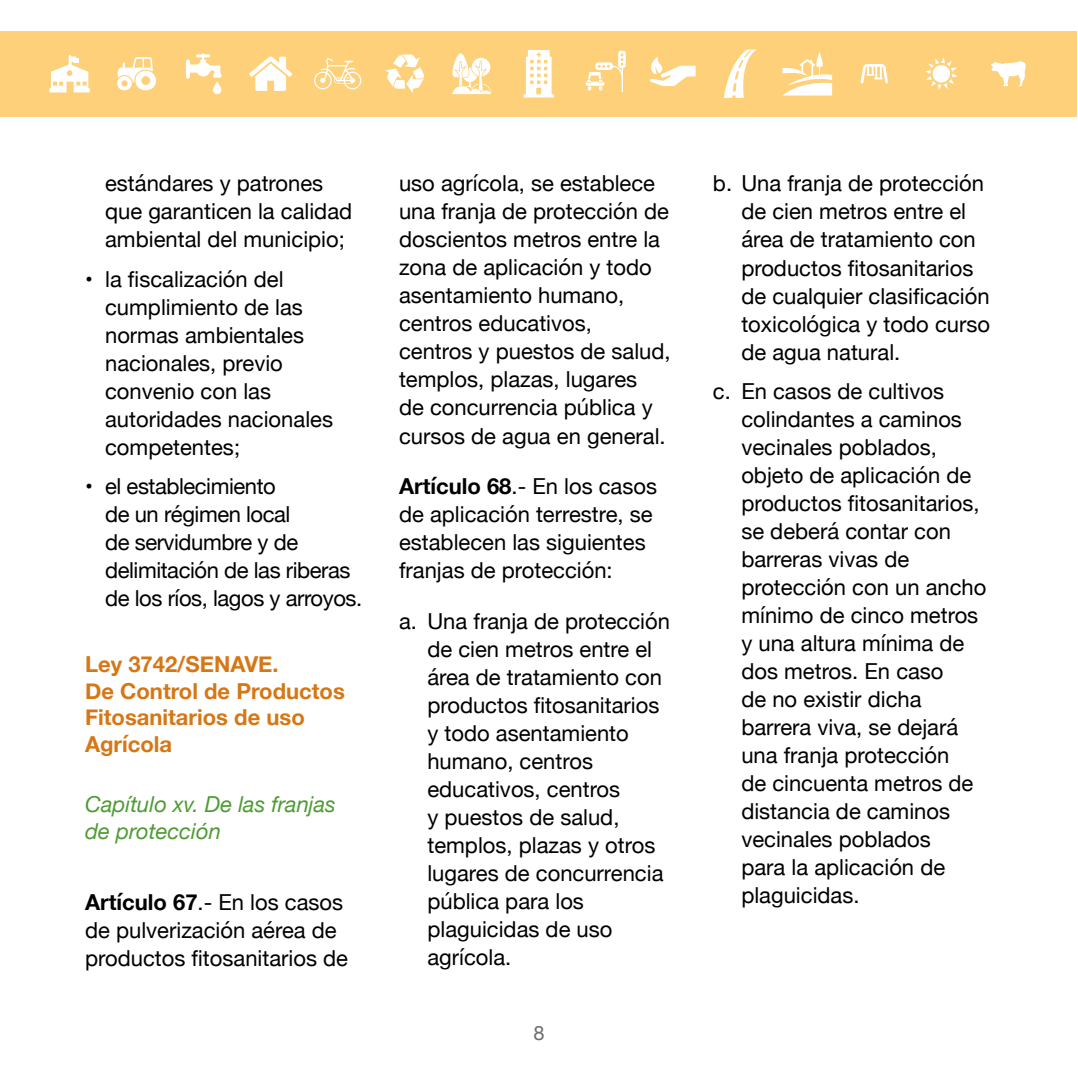
<style>
.page{position:relative;width:1078px;height:1078px;background:#fff}
.page>*{position:absolute;margin:0;border:0;box-sizing:border-box;transform-origin:0 0}
.t1{font:22px/28px "Helvetica Neue";color:#000}
.t2{font:22px/28px "Helvetica Neue";letter-spacing:-.02em;color:#000}
.t3{font:700 22px/26.4px "Helvetica Neue";color:#d67716}
.t4{font:italic 22px/26.4px "Helvetica Neue";color:#4f9b34}
.t5{font:20px "Helvetica Neue";color:#6f6f6e}
.s1{font-weight:700}
</style>
<div class="page">
<div style="left:0;top:31px;width:1076px;height:85px;background:#fdd079"></div>
<svg style="left:452px;top:53px;width:39px;height:41px"></svg>
<svg style="left:650px;top:57px;width:45px;height:29px"></svg>
<svg style="left:585px;top:51px;width:40px;height:41px"></svg>
<svg style="left:523px;top:50px;width:31px;height:47px"></svg>
<svg style="left:925px;top:57px;width:32px;height:33px"></svg>
<svg style="left:723px;top:50px;width:33px;height:48px"></svg>
<svg style="left:860px;top:64px;width:27px;height:20px"></svg>
<svg style="left:782px;top:52px;width:49px;height:43px"></svg>
<svg style="left:991px;top:61px;width:34px;height:25px"></svg>
<svg style="left:385px;top:54px;width:39px;height:39px"></svg>
<svg style="left:314px;top:58px;width:47px;height:31px"></svg>
<svg style="left:249px;top:57px;width:43px;height:34px"></svg>
<svg style="left:186px;top:53px;width:35px;height:26px"></svg>
<svg style="left:213px;top:81px;width:8px;height:13px"></svg>
<svg style="left:117px;top:57px;width:39px;height:33px"></svg>
<svg style="left:49px;top:55px;width:41px;height:37px"></svg>
<p class="t1" style="left:105px;top:170px;width:248px">estándares y patrones que garanticen la calidad ambiental del municipio;</p>
<p class="t1" style="left:105px;top:266px;width:229px;text-indent:-20px">• la fiscalización del cumplimiento de las normas ambientales nacionales, previo convenio con las autoridades nacionales competentes;</p>
<p class="t2" style="left:105px;top:473px;width:258px;text-indent:-20px">• el establecimiento<br>de un régimen local<br>de servidumbre y de delimitación de las riberas de los ríos, lagos y arroyos.</p>
<p class="t3" style="left:85px;top:651px;width:261px">Ley 3742/SENAVE.<br>De Control de Productos<br>Fitosanitarios de uso<br>Agrícola</p>
<p class="t4" style="left:85px;top:792px;width:252px">Capítulo xv. De las franjas de protección</p>
<p class="t1" style="left:85px;top:889px;width:264px"><span class="s1">Artículo 67</span>.- En los casos de pulverización aérea de productos fitosanitarios de</p>
<p class="t1" style="left:399px;top:171px;width:273px">uso agrícola, se establece una franja de protección de doscientos metros entre la zona de aplicación y todo asentamiento humano, centros educativos, centros y puestos de salud, templos, plazas, lugares<br>de concurrencia pública y cursos de agua en general.</p>
<p class="t1" style="left:399px;top:473px;width:259px"><span class="s1">Artículo 68</span>.- En los casos de aplicación terrestre, se establecen las siguientes franjas de protección:</p>
<p class="t1" style="left:427px;top:608px;width:244px;text-indent:-28px">a. Una franja de protección de cien metros entre el área de tratamiento con productos fitosanitarios y todo asentamiento humano, centros educativos, centros<br>y puestos de salud, templos, plazas y otros lugares de concurrencia pública para los plaguicidas de uso agrícola.</p>
<p class="t5" style="left:533px;top:1018px;width:13px">8</p>
<p class="t1" style="left:741px;top:171px;width:250px;text-indent:-28px">b. Una franja de protección de cien metros entre el área de tratamiento con productos fitosanitarios de cualquier clasificación toxicológica y todo curso de agua natural.</p>
<p class="t1" style="left:741px;top:378px;width:246px;text-indent:-28px">c. En casos de cultivos colindantes a caminos vecinales poblados, objeto de aplicación de productos fitosanitarios, se deberá contar con barreras vivas de protección con un ancho mínimo de cinco metros y una altura mínima de dos metros. En caso<br>de no existir dicha barrera viva, se dejará una franja protección<br>de cincuenta metros de distancia de caminos vecinales poblados<br>para la aplicación de plaguicidas.</p>
</div>
